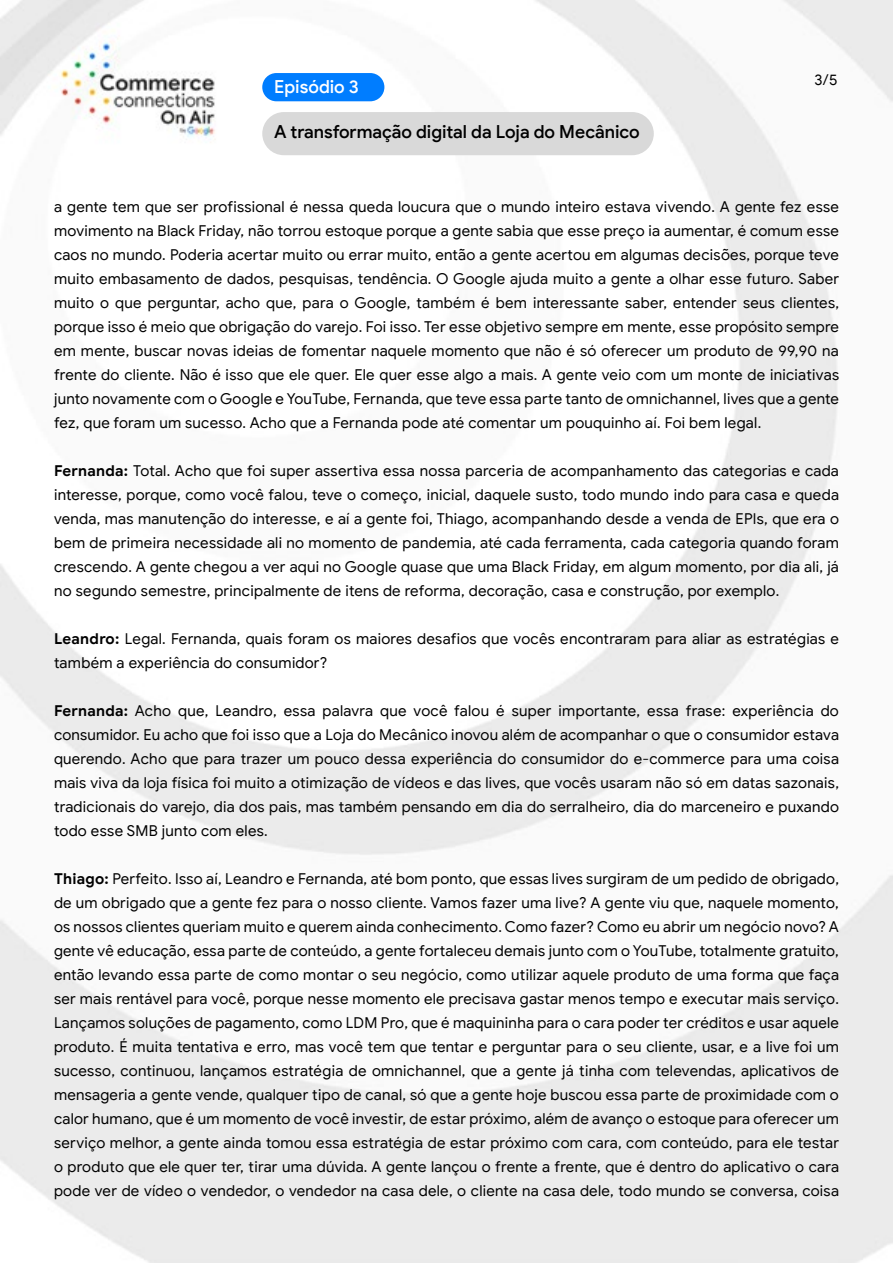
<style>
.page{position:relative;width:893px;height:1263px;background:#fff}
.page>*{position:absolute;margin:0;border:0;box-sizing:border-box;transform-origin:0 0}
.t1{font:500 18px "Google Sans Display";letter-spacing:-.005em;color:#000}
.t2{font:500 18px "Google Sans Display";color:#fff}
.t3{font:15px/24px "Google Sans";letter-spacing:.015em;color:#000;text-align:justify}
.t4{font:15px "Google Sans Display";color:#000}
.s1{font-weight:700}
</style>
<div class="page">
<img style="left:0;top:0;width:893px;height:1263px">
<div style="left:262px;top:73px;width:122px;height:28px;background:#007dff;border-radius:14px"></div>
<div style="left:262px;top:112px;width:392px;height:43px;background:#d9d9d9;border-radius:22px"></div>
<p class="t2" style="left:274px;top:76px;width:86px">Episódio 3</p>
<p class="t1" style="left:274px;top:121px;width:367px">A transformação digital da Loja do Mecânico</p>
<p class="t4" style="left:815px;top:70px;width:24px">3/5</p>
<p class="t3" style="left:54px;top:195px;width:787px">a gente tem que ser profissional é nessa queda loucura que o mundo inteiro estava vivendo. A gente fez esse movimento na Black Friday, não torrou estoque porque a gente sabia que esse preço ia aumentar, é comum esse caos no mundo. Poderia acertar muito ou errar muito, então a gente acertou em algumas decisões, porque teve muito embasamento de dados, pesquisas, tendência. O Google ajuda muito a gente a olhar esse futuro. Saber muito o que perguntar, acho que, para o Google, também é bem interessante saber, entender seus clientes, porque isso é meio que obrigação do varejo. Foi isso. Ter esse objetivo sempre em mente, esse propósito sempre em mente, buscar novas ideias de fomentar naquele momento que não é só oferecer um produto de 99,90 na frente do cliente. Não é isso que ele quer. Ele quer esse algo a mais. A gente veio com um monte de iniciativas junto novamente com o Google e YouTube, Fernanda, que teve essa parte tanto de omnichannel, lives que a gente fez, que foram um sucesso. Acho que a Fernanda pode até comentar um pouquinho aí. Foi bem legal.</p>
<p class="t3" style="left:54px;top:459px;width:786px"><span class="s1">Fernanda:</span> Total. Acho que foi super assertiva essa nossa parceria de acompanhamento das categorias e cada interesse, porque, como você falou, teve o começo, inicial, daquele susto, todo mundo indo para casa e queda venda, mas manutenção do interesse, e aí a gente foi, Thiago, acompanhando desde a venda de EPIs, que era o bem de primeira necessidade ali no momento de pandemia, até cada ferramenta, cada categoria quando foram crescendo. A gente chegou a ver aqui no Google quase que uma Black Friday, em algum momento, por dia ali, já no segundo semestre, principalmente de itens de reforma, decoração, casa e construção, por exemplo.</p>
<p class="t3" style="left:54px;top:627px;width:786px"><span class="s1">Leandro:</span> Legal. Fernanda, quais foram os maiores desafios que vocês encontraram para aliar as estratégias e também a experiência do consumidor?</p>
<p class="t3" style="left:54px;top:699px;width:786px"><span class="s1">Fernanda:</span> Acho que, Leandro, essa palavra que você falou é super importante, essa frase: experiência do consumidor. Eu acho que foi isso que a Loja do Mecânico inovou além de acompanhar o que o consumidor estava querendo. Acho que para trazer um pouco dessa experiência do consumidor do e-commerce para uma coisa mais viva da loja física foi muito a otimização de vídeos e das lives, que vocês usaram não só em datas sazonais, tradicionais do varejo, dia dos pais, mas também pensando em dia do serralheiro, dia do marceneiro e puxando todo esse SMB junto com eles.</p>
<p class="t3" style="left:54px;top:867px;width:787px"><span class="s1">Thiago:</span> Perfeito. Isso aí, Leandro e Fernanda, até bom ponto, que essas lives surgiram de um pedido de obrigado, de um obrigado que a gente fez para o nosso cliente. Vamos fazer uma live? A gente viu que, naquele momento, os nossos clientes queriam muito e querem ainda conhecimento. Como fazer? Como eu abrir um negócio novo? A gente vê educação, essa parte de conteúdo, a gente fortaleceu demais junto com o YouTube, totalmente gratuito, então levando essa parte de como montar o seu negócio, como utilizar aquele produto de uma forma que faça ser mais rentável para você, porque nesse momento ele precisava gastar menos tempo e executar mais serviço.<br>Lançamos soluções de pagamento, como LDM Pro, que é maquininha para o cara poder ter créditos e usar aquele produto. É muita tentativa e erro, mas você tem que tentar e perguntar para o seu cliente, usar, e a live foi um sucesso, continuou, lançamos estratégia de omnichannel, que a gente já tinha com televendas, aplicativos de mensageria a gente vende, qualquer tipo de canal, só que a gente hoje buscou essa parte de proximidade com o calor humano, que é um momento de você investir, de estar próximo, além de avanço o estoque para oferecer um serviço melhor, a gente ainda tomou essa estratégia de estar próximo com cara, com conteúdo, para ele testar o produto que ele quer ter, tirar uma dúvida. A gente lançou o frente a frente, que é dentro do aplicativo o cara pode ver de vídeo o vendedor, o vendedor na casa dele, o cliente na casa dele, todo mundo se conversa, coisa</p>
</div>
